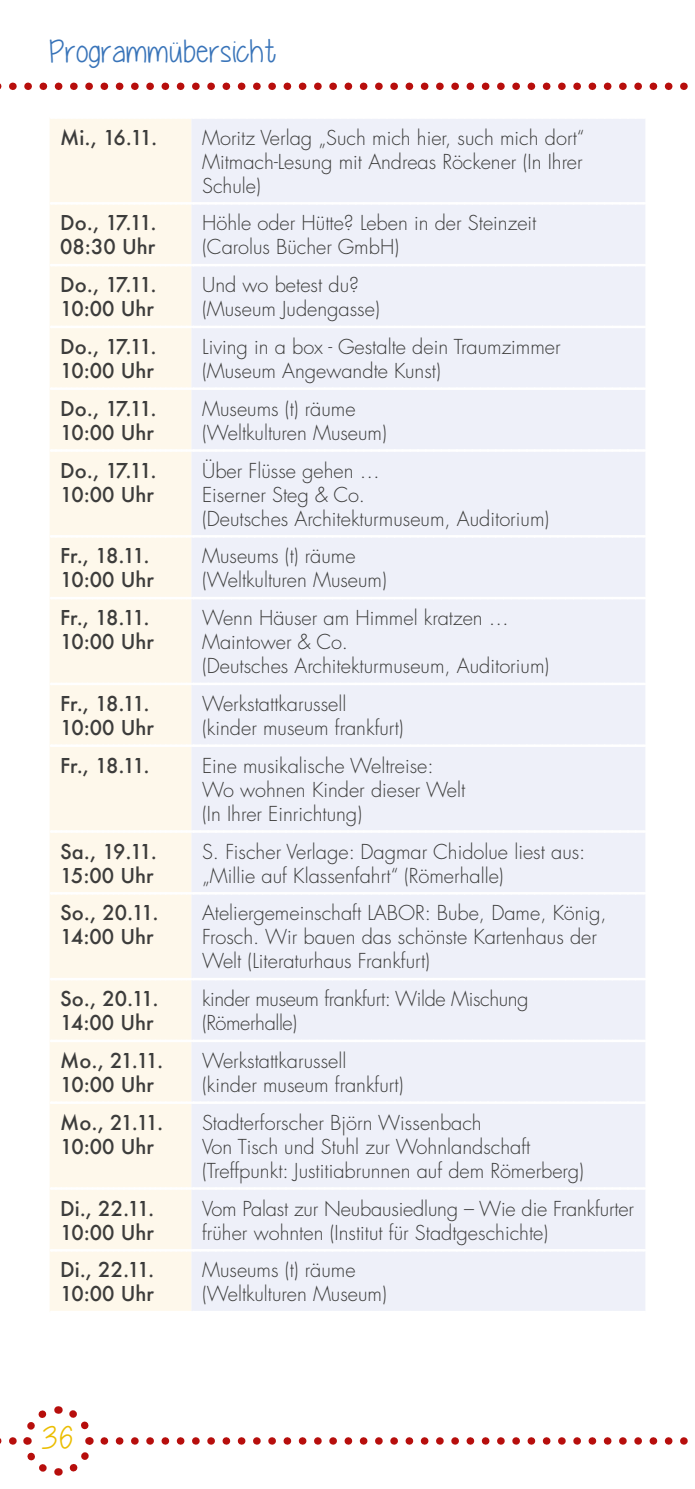
<style>
.page{position:relative;width:695px;height:1489px;background:#fff}
.page>*{position:absolute;margin:0;border:0;box-sizing:border-box;transform-origin:0 0}
.t1{font:32.5px "Yummy Cupcakes";letter-spacing:.02em;color:#3974b9}
.t2{font:32.5px "Yummy Cupcakes";color:#ebbd00}
.t3{font:300 20px/24px "Futura LT Pro";color:#3c3c3b}
.t4{font:500 20px/24px "Futura";color:#3c3c3b}
.t5{font:300 20px/24px "Futura LT Pro";letter-spacing:-.02em;color:#3c3c3b}
</style>
<div class="page">
<svg style="left:0;top:1406px;width:688px;height:70px"></svg>
<svg style="left:0;top:83px;width:688px;height:7px"></svg>
<div style="left:50px;top:119px;width:141px;height:1192px;background:#fef8eb"></div>
<div style="left:192px;top:119px;width:453px;height:1191px;background:#eef0f9"></div>
<hr style="left:193px;top:387px;width:451px;height:3px;background:#fff">
<hr style="left:193px;top:202px;width:451px;height:2px;background:#fff">
<hr style="left:193px;top:264px;width:451px;height:2px;background:#fff">
<hr style="left:193px;top:449px;width:451px;height:3px;background:#fff">
<hr style="left:193px;top:535px;width:451px;height:2px;background:#fff">
<hr style="left:193px;top:597px;width:451px;height:2px;background:#fff">
<hr style="left:193px;top:682px;width:451px;height:3px;background:#fff">
<hr style="left:193px;top:744px;width:451px;height:3px;background:#fff">
<hr style="left:193px;top:830px;width:451px;height:2px;background:#fff">
<hr style="left:193px;top:892px;width:451px;height:2px;background:#fff">
<hr style="left:193px;top:977px;width:451px;height:3px;background:#fff">
<hr style="left:193px;top:1039px;width:451px;height:3px;background:#fff">
<hr style="left:193px;top:1101px;width:451px;height:2px;background:#fff">
<hr style="left:193px;top:1187px;width:451px;height:2px;background:#fff">
<hr style="left:193px;top:1248px;width:451px;height:3px;background:#fff">
<hr style="left:193px;top:326px;width:451px;height:2px;background:#fff">
<svg style="left:51px;top:387px;width:142px;height:3px"></svg>
<svg style="left:51px;top:202px;width:142px;height:2px"></svg>
<svg style="left:51px;top:264px;width:142px;height:2px"></svg>
<svg style="left:51px;top:449px;width:142px;height:3px"></svg>
<svg style="left:51px;top:535px;width:142px;height:2px"></svg>
<svg style="left:51px;top:597px;width:142px;height:2px"></svg>
<svg style="left:51px;top:682px;width:142px;height:3px"></svg>
<svg style="left:201px;top:682px;width:444px;height:3px"></svg>
<svg style="left:51px;top:744px;width:142px;height:3px"></svg>
<svg style="left:51px;top:830px;width:142px;height:2px"></svg>
<svg style="left:51px;top:892px;width:142px;height:2px"></svg>
<svg style="left:51px;top:977px;width:143px;height:3px"></svg>
<svg style="left:200px;top:977px;width:445px;height:3px"></svg>
<svg style="left:51px;top:1039px;width:142px;height:3px"></svg>
<svg style="left:201px;top:1039px;width:444px;height:3px"></svg>
<svg style="left:51px;top:1101px;width:142px;height:2px"></svg>
<svg style="left:51px;top:1187px;width:142px;height:2px"></svg>
<svg style="left:51px;top:1248px;width:143px;height:3px"></svg>
<svg style="left:200px;top:1248px;width:445px;height:3px"></svg>
<svg style="left:51px;top:1310px;width:143px;height:1px"></svg>
<svg style="left:200px;top:1310px;width:445px;height:1px"></svg>
<svg style="left:51px;top:326px;width:142px;height:2px"></svg>
<h1 class="t1" style="left:50px;top:33px;width:227px">Programmübersicht</h1>
<p class="t4" style="left:60px;top:125px;width:98px">Mi., 16.11.</p>
<p class="t3" style="left:202px;top:125px;width:384px;text-align:justify">Moritz Verlag „Such mich hier, such mich dort“ Mitmach-Lesung mit Andreas Röckener (In Ihrer Schule)</p>
<p class="t4" style="left:60px;top:211px;width:98px">Do., 17.11.<br>08:30 Uhr</p>
<p class="t3" style="left:202px;top:211px;width:336px">Höhle oder Hütte? Leben in der Steinzeit (Carolus Bücher GmbH)</p>
<p class="t4" style="left:60px;top:272px;width:98px">Do., 17.11.<br>10:00 Uhr</p>
<p class="t3" style="left:202px;top:273px;width:179px">Und wo betest du? (Museum Judengasse)</p>
<p class="t4" style="left:60px;top:334px;width:98px">Do., 17.11.<br>10:00 Uhr</p>
<p class="t3" style="left:202px;top:335px;width:360px">Living in a box - Gestalte dein Traumzimmer (Museum Angewandte Kunst)</p>
<p class="t4" style="left:60px;top:396px;width:98px">Do., 17.11.<br>10:00 Uhr</p>
<p class="t3" style="left:202px;top:396px;width:186px">Museums (t) räume (Weltkulturen Museum)</p>
<p class="t4" style="left:60px;top:458px;width:98px">Do., 17.11.<br>10:00 Uhr</p>
<p class="t3" style="left:202px;top:458px;width:348px">Über Flüsse gehen …<br>Eiserner Steg &amp; Co.<br>(Deutsches Architekturmuseum, Auditorium)</p>
<p class="t4" style="left:60px;top:543px;width:95px">Fr., 18.11.<br>10:00 Uhr</p>
<p class="t3" style="left:202px;top:544px;width:186px">Museums (t) räume (Weltkulturen Museum)</p>
<p class="t4" style="left:60px;top:605px;width:95px">Fr., 18.11.<br>10:00 Uhr</p>
<p class="t3" style="left:202px;top:606px;width:348px">Wenn Häuser am Himmel kratzen …<br>Maintower &amp; Co.<br>(Deutsches Architekturmuseum, Auditorium)</p>
<p class="t4" style="left:60px;top:691px;width:95px">Fr., 18.11.<br>10:00 Uhr</p>
<p class="t3" style="left:202px;top:692px;width:203px">Werkstattkarussell (kinder museum frankfurt)</p>
<p class="t4" style="left:60px;top:753px;width:91px">Fr., 18.11.</p>
<p class="t3" style="left:202px;top:753px;width:265px">Eine musikalische Weltreise:<br>Wo wohnen Kinder dieser Welt (In Ihrer Einrichtung)</p>
<p class="t4" style="left:60px;top:839px;width:98px">Sa., 19.11.<br>15:00 Uhr</p>
<p class="t3" style="left:202px;top:839px;width:385px">S. Fischer Verlage: Dagmar Chidolue liest aus: „Millie auf Klassenfahrt“ (Römerhalle)</p>
<p class="t4" style="left:60px;top:900px;width:100px">So., 20.11.<br>14:00 Uhr</p>
<p class="t3" style="left:202px;top:901px;width:406px">Ateliergemeinschaft LABOR: Bube, Dame, König,<br>Frosch. Wir bauen das schönste Kartenhaus der<br>Welt (Literaturhaus Frankfurt)</p>
<p class="t4" style="left:60px;top:986px;width:100px">So., 20.11.<br>14:00 Uhr</p>
<p class="t5" style="left:202px;top:987px;width:328px">kinder museum frankfurt: Wilde Mischung (Römerhalle)</p>
<p class="t4" style="left:60px;top:1048px;width:104px">Mo., 21.11.<br>10:00 Uhr</p>
<p class="t3" style="left:202px;top:1048px;width:203px">Werkstattkarussell (kinder museum frankfurt)</p>
<p class="t4" style="left:60px;top:1110px;width:104px">Mo., 21.11.<br>10:00 Uhr</p>
<p class="t3" style="left:202px;top:1110px;width:383px">Stadterforscher Björn Wissenbach<br>Von Tisch und Stuhl zur Wohnlandschaft (Treffpunkt: Justitiabrunnen auf dem Römerberg)</p>
<p class="t4" style="left:60px;top:1195px;width:96px">Di., 22.11.<br>10:00 Uhr</p>
<p class="t3" style="left:202px;top:1196px;width:433px">Vom Palast zur Neubausiedlung – Wie die Frankfurter früher wohnten (Institut für Stadtgeschichte)</p>
<p class="t4" style="left:60px;top:1257px;width:96px">Di., 22.11.<br>10:00 Uhr</p>
<p class="t3" style="left:202px;top:1258px;width:186px">Museums (t) räume (Weltkulturen Museum)</p>
<h1 class="t2" style="left:41px;top:1419px;width:33px">36</h1>
</div>
